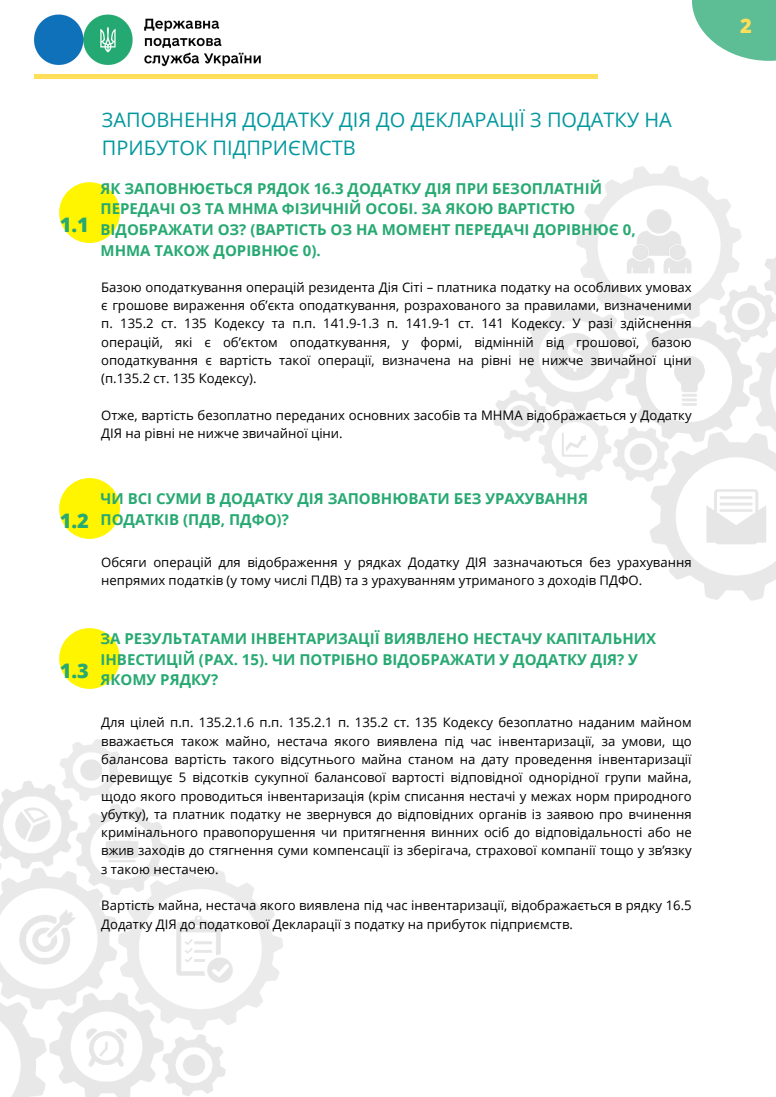
<style>
.page{position:relative;width:776px;height:1097px;background:#fff}
.page>*{position:absolute;margin:0;border:0;box-sizing:border-box;transform-origin:0 0}
.t1{font:20px/27.6px "Open Sans";color:#03989e}
.t2{font:800 20px "Open Sans";color:#27a972}
.t3{font:800 20px "Open Sans";color:#ffde59}
.t4{font:700 15px/20.6px "Open Sans";color:#27a972}
.t5{font:13.12px/18.2px "Open Sans";color:#000}
</style>
<div class="page">
<hr style="left:282px;top:75px;width:315px;height:4px;background:#ffde59">
<hr style="left:34px;top:75px;width:315px;height:4px;background:#ffde59">
<svg style="left:692px;top:0;width:84px;height:61px;fill:#5dbe95"></svg>
<img style="left:0;top:739px;width:282px;height:358px">
<img style="left:494px;top:166px;width:282px;height:434px">
<img style="left:34px;top:14px;width:227px;height:52px">
<div style="left:59px;top:182px;width:61px;height:61px;background:#fff500;border-radius:50%"></div>
<div style="left:59px;top:478px;width:61px;height:61px;background:#fff500;border-radius:50%"></div>
<div style="left:59px;top:628px;width:61px;height:61px;background:#fff500;border-radius:50%"></div>
<h2 class="t2" style="left:60px;top:211px;width:31px">1.1</h2>
<h1 class="t1" style="left:102px;top:106px;width:571px">ЗАПОВНЕННЯ ДОДАТКУ ДІЯ ДО ДЕКЛАРАЦІЇ З ПОДАТКУ НА<br>ПРИБУТОК ПІДПРИЄМСТВ</h1>
<p class="t4" style="left:101px;top:178px;width:537px">ЯК ЗАПОВНЮЄТЬСЯ РЯДОК 16.3 ДОДАТКУ ДІЯ ПРИ БЕЗОПЛАТНІЙ ПЕРЕДАЧІ ОЗ ТА МНМА ФІЗИЧНІЙ ОСОБІ. ЗА ЯКОЮ ВАРТІСТЮ ВІДОБРАЖАТИ ОЗ? (ВАРТІСТЬ ОЗ НА МОМЕНТ ПЕРЕДАЧІ ДОРІВНЮЄ 0, МНМА ТАКОЖ ДОРІВНЮЄ 0).</p>
<p class="t5" style="left:101px;top:278px;width:592px;text-align:justify">Базою оподаткування операцій резидента Дія Сіті – платника податку на особливих умовах є грошове вираження об’єкта оподаткування, розрахованого за правилами, визначеними п. 135.2 ст. 135 Кодексу та п.п. 141.9-1.3 п. 141.9-1 ст. 141 Кодексу. У разі здійснення операцій, які є об’єктом оподаткування, у формі, відмінній від грошової, базою оподаткування є вартість такої операції, визначена на рівні не нижче звичайної ціни (п.135.2 ст. 135 Кодексу).</p>
<h3 class="t5" style="left:101px;top:406px;width:592px">Отже, вартість безоплатно переданих основних засобів та МНМА відображається у Додатку<br>ДІЯ на рівні не нижче звичайної ціни.</h3>
<p class="t2" style="left:60px;top:507px;width:31px">1.2</p>
<h2 class="t4" style="left:101px;top:488px;width:489px">ЧИ ВСІ СУМИ В ДОДАТКУ ДІЯ ЗАПОВНЮВАТИ БЕЗ УРАХУВАННЯ<br>ПОДАТКІВ (ПДВ, ПДФО)?</h2>
<h3 class="t5" style="left:101px;top:553px;width:592px">Обсяги операцій для відображення у рядках Додатку ДІЯ зазначаються без урахування непрямих податків (у тому числі ПДВ) та з урахуванням утриманого з доходів ПДФО.</h3>
<p class="t2" style="left:60px;top:657px;width:31px">1.3</p>
<h2 class="t4" style="left:101px;top:628px;width:557px">ЗА РЕЗУЛЬТАТАМИ ІНВЕНТАРИЗАЦІЇ ВИЯВЛЕНО НЕСТАЧУ КАПІТАЛЬНИХ<br>ІНВЕСТИЦІЙ (РАХ. 15). ЧИ ПОТРІБНО ВІДОБРАЖАТИ У ДОДАТКУ ДІЯ? У<br>ЯКОМУ РЯДКУ?</h2>
<h3 class="t5" style="left:101px;top:713px;width:592px;text-align:justify">Для цілей п.п. 135.2.1.6 п.п. 135.2.1 п. 135.2 ст. 135 Кодексу безоплатно наданим майном вважається також майно, нестача якого виявлена під час інвентаризації, за умови, що балансова вартість такого відсутнього майна станом на дату проведення інвентаризації перевищує 5 відсотків сукупної балансової вартості відповідної однорідної групи майна, щодо якого проводиться інвентаризація (крім списання нестачі у межах норм природного убутку), та платник податку не звернувся до відповідних органів із заявою про вчинення кримінального правопорушення чи притягнення винних осіб до відповідальності або не вжив заходів до стягнення суми компенсації із зберігача, страхової компанії тощо у зв’язку з такою нестачею.</h3>
<p class="t5" style="left:101px;top:896px;width:592px">Вартість майна, нестача якого виявлена під час інвентаризації, відображається в рядку 16.5<br>Додатку ДІЯ до податкової Декларації з податку на прибуток підприємств.</p>
<p class="t3" style="left:740px;top:12px;width:13px">2</p>
</div>
